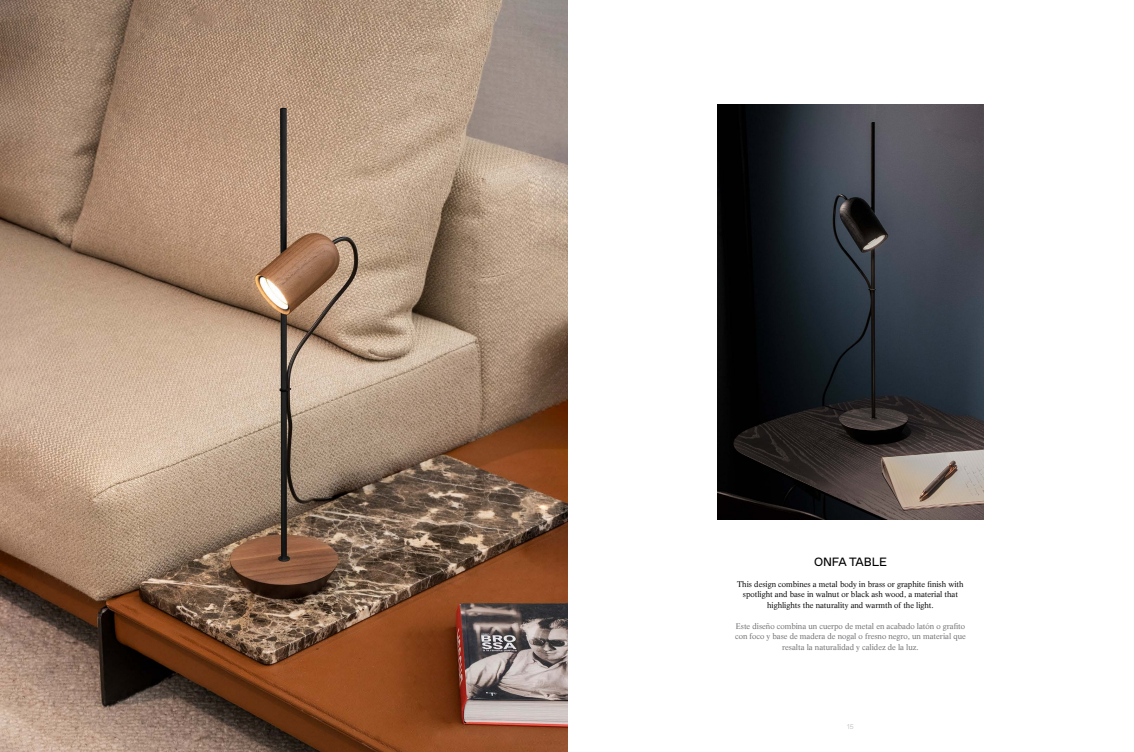
<style>
.page{position:relative;width:1134px;height:752px;background:#fff}
.page>*{position:absolute;margin:0;border:0;box-sizing:border-box;transform-origin:0 0}
.t1{font:12px "Favorit";letter-spacing:-.005em;color:#000}
.t2{font:8px/10.5px "Life LT Std";letter-spacing:-.005em;color:#000;text-align:center}
.t3{font:8px/10.5px "Life LT Std";letter-spacing:-.005em;color:#6d6e71;text-align:center}
.t4{font:300 7px "Favorit";color:#bcbec0}
</style>
<div class="page">
<img style="left:0;top:0;width:567px;height:751px">
<img style="left:717px;top:105px;width:266px;height:414px">
<h1 class="t1" style="left:814px;top:553px;width:74px">ONFA TABLE</h1>
<p class="t2" style="left:737px;top:578px;width:228px">This design combines a metal body in brass or graphite finish with spotlight and base in walnut or black ash wood, a material that highlights the naturality and warmth of the light.</p>
<p class="t3" style="left:735px;top:620px;width:232px">Este diseño combina un cuerpo de metal en acabado latón o grafito con foco y base de madera de nogal o fresno negro, un material que resalta la naturalidad y calidez de la luz.</p>
<p class="t4" style="left:847px;top:721px;width:8px">15</p>
</div>
